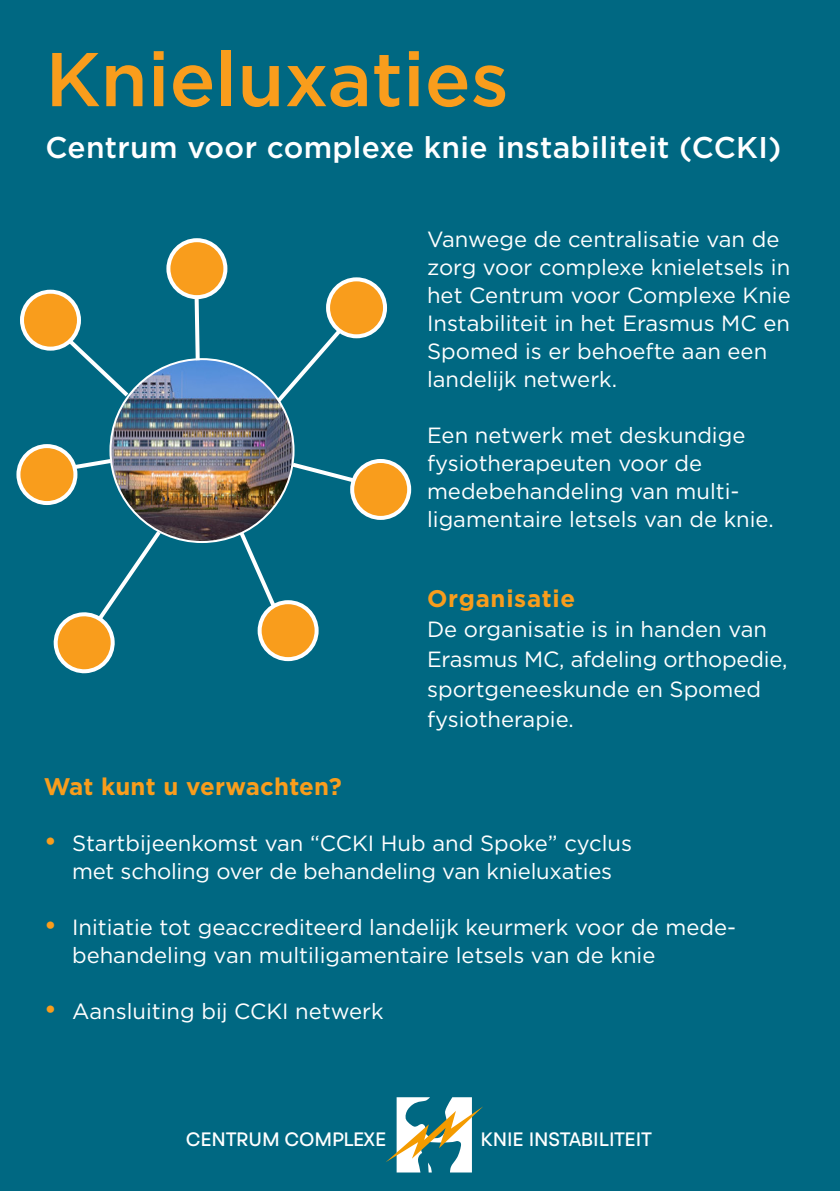
<style>
.page{position:relative;width:840px;height:1191px;background:#fff}
.page>*{position:absolute;margin:0;border:0;box-sizing:border-box;transform-origin:0 0}
.t1{font:500 76px "Gotham";color:#f99d1c}
.t2{font:500 30px "Gotham";letter-spacing:.01em;color:#fff}
.t3{font:700 24px "Gotham";letter-spacing:.01em;color:#f99d1c}
.t4{font:700 24px "Gotham";letter-spacing:.03em;color:#f99d1c}
.t5{font:22px/28px "Gotham";color:#fff}
.t6{font:500 19.4px "BR Hendrix";letter-spacing:-.005em;color:#fff}
.s1{font-size:28px;color:#f99d1c}
</style>
<div class="page">
<div style="left:0;top:0;width:839px;height:1191px;background:#006882"></div>
<svg style="left:263px;top:313px;width:96px;height:104px"></svg>
<svg style="left:386px;top:1097px;width:97px;height:75px"></svg>
<img style="left:110px;top:359px;width:183px;height:183px;border-radius:91px">
<svg style="left:192px;top:299px;width:10px;height:65px"></svg>
<svg style="left:288px;top:460px;width:83px;height:25px"></svg>
<svg style="left:236px;top:527px;width:39px;height:90px"></svg>
<svg style="left:69px;top:456px;width:46px;height:20px"></svg>
<svg style="left:64px;top:330px;width:69px;height:71px"></svg>
<div style="left:22px;top:292px;width:57px;height:57px;background:#f99d1c;border-radius:50%"></div>
<div style="left:20px;top:290px;width:61px;height:61px;border:4px solid #fff;border-radius:50%"></div>
<div style="left:352px;top:461px;width:57px;height:57px;background:#f99d1c;border-radius:50%"></div>
<div style="left:350px;top:459px;width:61px;height:61px;border:4px solid #fff;border-radius:50%"></div>
<svg style="left:53px;top:526px;width:111px;height:148px"></svg>
<div style="left:328px;top:279px;width:57px;height:57px;background:#f99d1c;border-radius:50%"></div>
<div style="left:326px;top:277px;width:61px;height:61px;border:4px solid #fff;border-radius:50%"></div>
<div style="left:18px;top:446px;width:57px;height:57px;background:#f99d1c;border-radius:50%"></div>
<div style="left:16px;top:444px;width:61px;height:61px;border:4px solid #fff;border-radius:50%"></div>
<div style="left:168px;top:240px;width:57px;height:57px;background:#f99d1c;border-radius:50%"></div>
<div style="left:166px;top:238px;width:61px;height:61px;border:4px solid #fff;border-radius:50%"></div>
<div style="left:259px;top:602px;width:57px;height:57px;background:#f99d1c;border-radius:50%"></div>
<div style="left:257px;top:600px;width:61px;height:61px;border:4px solid #fff;border-radius:50%"></div>
<h1 class="t1" style="left:45px;top:30px;width:464px">Knieluxaties</h1>
<h2 class="t2" style="left:45px;top:128px;width:737px">Centrum voor complexe knie instabiliteit (CCKI)</h2>
<p class="t5" style="left:427px;top:225px;width:365px">Vanwege de centralisatie van de zorg voor complexe knieletsels in het Centrum voor Complexe Knie<br>Instabiliteit in het Erasmus MC en<br>Spomed is er behoefte aan een landelijk netwerk.</p>
<p class="t5" style="left:427px;top:421px;width:348px">Een netwerk met deskundige fysiotherapeuten voor de medebehandeling van multi&shy;ligamentaire letsels van de knie.</p>
<p class="t4" style="left:427px;top:582px;width:150px">Organisatie</p>
<p class="t5" style="left:427px;top:614px;width:361px;line-height:30px">De organisatie is in handen van<br>Erasmus MC, afdeling orthopedie, sportgeneeskunde en Spomed fysiotherapie.</p>
<p class="t3" style="left:44px;top:771px;width:299px">Wat kunt u verwachten?</p>
<p class="t5" style="left:44px;top:829px;width:589px;text-align:center"><span class="s1">•</span> Startbijeenkomst van “CCKI Hub and Spoke” cyclus met scholing over de behandeling van knieluxaties</p>
<p class="t5" style="left:72px;top:913px;width:665px;text-indent:-28px"><span class="s1">•</span> Initiatie tot geaccrediteerd landelijk keurmerk voor de mede&shy;behandeling van multiligamentaire letsels van de knie</p>
<p class="t5" style="left:44px;top:997px;width:341px"><span class="s1">•</span> Aansluiting bij CCKI netwerk</p>
<p class="t6" style="left:186px;top:1126px;width:202px">CENTRUM COMPLEXE</p>
<p class="t6" style="left:480px;top:1126px;width:173px">KNIE INSTABILITEIT</p>
</div>
